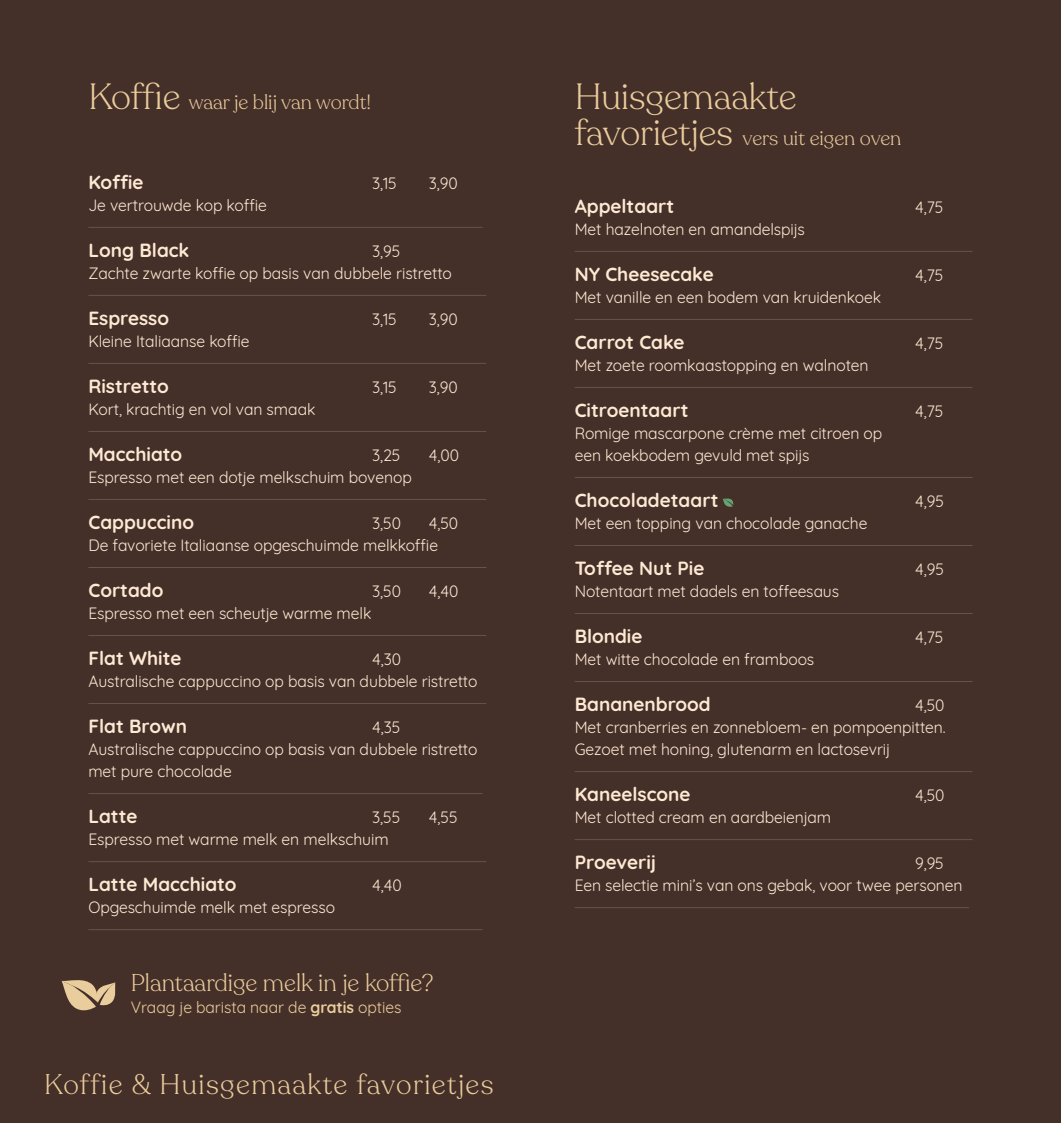
<style>
.page{position:relative;width:1061px;height:1123px;background:#fff}
.page>*{position:absolute;margin:0;border:0;box-sizing:border-box;transform-origin:0 0}
.t1{font:300 36px "Recoleta";color:#eacd9c}
.t2{font:300 28px "Recoleta";letter-spacing:.05em;color:#eacd9c}
.t3{font:300 24px "Recoleta";color:#eacd9c}
.t4{font:300 20px "Recoleta";color:#eacd9c}
.t5{font:700 19px "Quicksand";color:#fee9d3}
.t6{font:16px/22px "Quicksand";letter-spacing:-.005em;color:#fee9d3}
.t7{font:16px "Quicksand";letter-spacing:-.005em;color:#eacd9c}
.s1{font-size:36px}
.s2{font-weight:700}
</style>
<div class="page">
<div style="left:0;top:0;width:1060px;height:1123px;background:#452f29"></div>
<hr style="left:88px;top:227px;width:394px;height:1px;background:#67524c">
<hr style="left:88px;top:295px;width:398px;height:1px;background:#67524c">
<hr style="left:88px;top:363px;width:398px;height:1px;background:#67524c">
<hr style="left:88px;top:431px;width:398px;height:1px;background:#67524c">
<hr style="left:88px;top:499px;width:398px;height:1px;background:#67524c">
<hr style="left:88px;top:567px;width:398px;height:1px;background:#67524c">
<hr style="left:88px;top:635px;width:398px;height:1px;background:#67524c">
<hr style="left:88px;top:703px;width:398px;height:1px;background:#67524c">
<hr style="left:88px;top:793px;width:394px;height:1px;background:#67524c">
<hr style="left:88px;top:861px;width:398px;height:1px;background:#67524c">
<hr style="left:88px;top:929px;width:394px;height:1px;background:#67524c">
<hr style="left:574px;top:251px;width:398px;height:1px;background:#67524c">
<hr style="left:574px;top:319px;width:398px;height:1px;background:#67524c">
<hr style="left:574px;top:387px;width:398px;height:1px;background:#67524c">
<hr style="left:574px;top:477px;width:398px;height:1px;background:#67524c">
<svg style="left:723px;top:498px;width:10px;height:9px"></svg>
<hr style="left:574px;top:545px;width:398px;height:1px;background:#67524c">
<hr style="left:574px;top:613px;width:398px;height:1px;background:#67524c">
<hr style="left:574px;top:681px;width:398px;height:1px;background:#67524c">
<hr style="left:574px;top:771px;width:398px;height:1px;background:#67524c">
<hr style="left:574px;top:839px;width:398px;height:1px;background:#67524c">
<hr style="left:574px;top:907px;width:394px;height:1px;background:#67524c">
<svg style="left:62px;top:980px;width:54px;height:31px"></svg>
<p class="t4" style="left:88px;top:93px;width:284px"><span class="s1">Koffie</span> waar je blij van wordt!</p>
<p class="t5" style="left:88px;top:166px;width:57px">Koffie</p>
<p class="t6" style="left:372px;top:173px;width:26px">3,15</p>
<p class="t6" style="left:429px;top:173px;width:30px">3,90</p>
<p class="t6" style="left:88px;top:192px;width:180px">Je vertrouwde kop koffie</p>
<p class="t5" style="left:88px;top:242px;width:102px">Long Black</p>
<p class="t6" style="left:88px;top:241px;width:365px;text-indent:283px">3,95<br>Zachte zwarte koffie op basis van dubbele ristretto</p>
<p class="t5" style="left:88px;top:302px;width:82px">Espresso</p>
<p class="t6" style="left:372px;top:309px;width:26px">3,15</p>
<p class="t6" style="left:429px;top:309px;width:30px">3,90</p>
<p class="t6" style="left:88px;top:328px;width:163px">Kleine Italiaanse koffie</p>
<p class="t5" style="left:88px;top:370px;width:82px">Ristretto</p>
<p class="t6" style="left:372px;top:377px;width:26px">3,15</p>
<p class="t6" style="left:429px;top:377px;width:30px">3,90</p>
<p class="t6" style="left:88px;top:396px;width:228px">Kort, krachtig en vol van smaak</p>
<p class="t5" style="left:88px;top:446px;width:95px">Macchiato</p>
<p class="t6" style="left:372px;top:445px;width:30px">3,25</p>
<p class="t6" style="left:429px;top:445px;width:32px">4,00</p>
<p class="t6" style="left:88px;top:464px;width:325px">Espresso met een dotje melkschuim bovenop</p>
<p class="t5" style="left:88px;top:514px;width:107px">Cappuccino</p>
<p class="t6" style="left:372px;top:513px;width:30px">3,50</p>
<p class="t6" style="left:88px;top:513px;width:371px;text-indent:340px">4,50<br>De favoriete Italiaanse opgeschuimde melkkoffie</p>
<p class="t5" style="left:88px;top:582px;width:76px">Cortado</p>
<p class="t6" style="left:372px;top:581px;width:30px">3,50</p>
<p class="t6" style="left:429px;top:581px;width:31px">4,40</p>
<p class="t6" style="left:88px;top:600px;width:284px">Espresso met een scheutje warme melk</p>
<p class="t5" style="left:88px;top:642px;width:94px">Flat White</p>
<p class="t6" style="left:88px;top:649px;width:390px;text-indent:283px">4,30<br>Australische cappuccino op basis van dubbele ristretto</p>
<p class="t5" style="left:88px;top:718px;width:100px">Flat Brown</p>
<p class="t6" style="left:88px;top:717px;width:390px;text-indent:283px">4,35<br>Australische cappuccino op basis van dubbele ristretto met pure chocolade</p>
<p class="t5" style="left:88px;top:800px;width:50px">Latte</p>
<p class="t6" style="left:372px;top:807px;width:30px">3,55</p>
<p class="t6" style="left:429px;top:807px;width:30px">4,55</p>
<p class="t6" style="left:88px;top:826px;width:302px">Espresso met warme melk en melkschuim</p>
<p class="t5" style="left:88px;top:868px;width:150px">Latte Macchiato</p>
<p class="t6" style="left:372px;top:875px;width:31px">4,40</p>
<p class="t6" style="left:88px;top:894px;width:248px">Opgeschuimde melk met espresso</p>
<h3 class="t3" style="left:131px;top:971px;width:304px">Plantaardige melk in je koffie?</h3>
<p class="t7" style="left:131px;top:994px;width:272px">Vraag je barista naar de <span class="s2">gratis</span> opties</p>
<h2 class="t2" style="left:44px;top:1072px;width:451px">Koffie &amp; Huisgemaakte favorietjes</h2>
<h1 class="t1" style="left:574px;top:80px;width:223px">Huisgemaakte</h1>
<p class="t4" style="left:574px;top:129px;width:328px"><span class="s1">favorietjes</span> vers uit eigen oven</p>
<p class="t5" style="left:574px;top:190px;width:101px">Appeltaart</p>
<p class="t6" style="left:914px;top:197px;width:30px">4,75</p>
<p class="t6" style="left:574px;top:216px;width:232px">Met hazelnoten en amandelspijs</p>
<p class="t5" style="left:574px;top:258px;width:140px">NY Cheesecake</p>
<p class="t6" style="left:914px;top:265px;width:30px">4,75</p>
<p class="t6" style="left:574px;top:284px;width:308px">Met vanille en een bodem van kruidenkoek</p>
<p class="t5" style="left:574px;top:326px;width:111px">Carrot Cake</p>
<p class="t6" style="left:914px;top:333px;width:30px">4,75</p>
<p class="t6" style="left:574px;top:352px;width:295px">Met zoete roomkaastopping en walnoten</p>
<p class="t5" style="left:574px;top:394px;width:115px">Citroentaart</p>
<p class="t6" style="left:914px;top:401px;width:30px">4,75</p>
<p class="t6" style="left:574px;top:420px;width:309px">Romige mascarpone crème met citroen op een koekbodem gevuld met spijs</p>
<p class="t5" style="left:574px;top:484px;width:145px">Chocoladetaart</p>
<p class="t6" style="left:914px;top:491px;width:30px">4,95</p>
<p class="t6" style="left:574px;top:510px;width:294px">Met een topping van chocolade ganache</p>
<p class="t5" style="left:574px;top:552px;width:131px">Toffee Nut Pie</p>
<p class="t6" style="left:914px;top:559px;width:30px">4,95</p>
<p class="t6" style="left:574px;top:578px;width:266px">Notentaart met dadels en toffeesaus</p>
<p class="t5" style="left:574px;top:620px;width:69px">Blondie</p>
<p class="t6" style="left:914px;top:627px;width:30px">4,75</p>
<p class="t6" style="left:574px;top:646px;width:241px">Met witte chocolade en framboos</p>
<p class="t5" style="left:574px;top:688px;width:137px">Bananenbrood</p>
<p class="t6" style="left:574px;top:695px;width:372px;text-align:justify;text-indent:340px">4,50<br>Met cranberries en zonnebloem- en pompoenpitten.<br>Gezoet met honing, glutenarm en lactosevrij</p>
<p class="t5" style="left:574px;top:778px;width:117px">Kaneelscone</p>
<p class="t6" style="left:914px;top:785px;width:31px">4,50</p>
<p class="t6" style="left:574px;top:804px;width:258px">Met clotted cream en aardbeienjam</p>
<p class="t5" style="left:574px;top:846px;width:83px">Proeverij</p>
<p class="t6" style="left:574px;top:853px;width:389px;text-indent:340px">9,95<br>Een selectie mini’s van ons gebak, voor twee personen</p>
</div>
